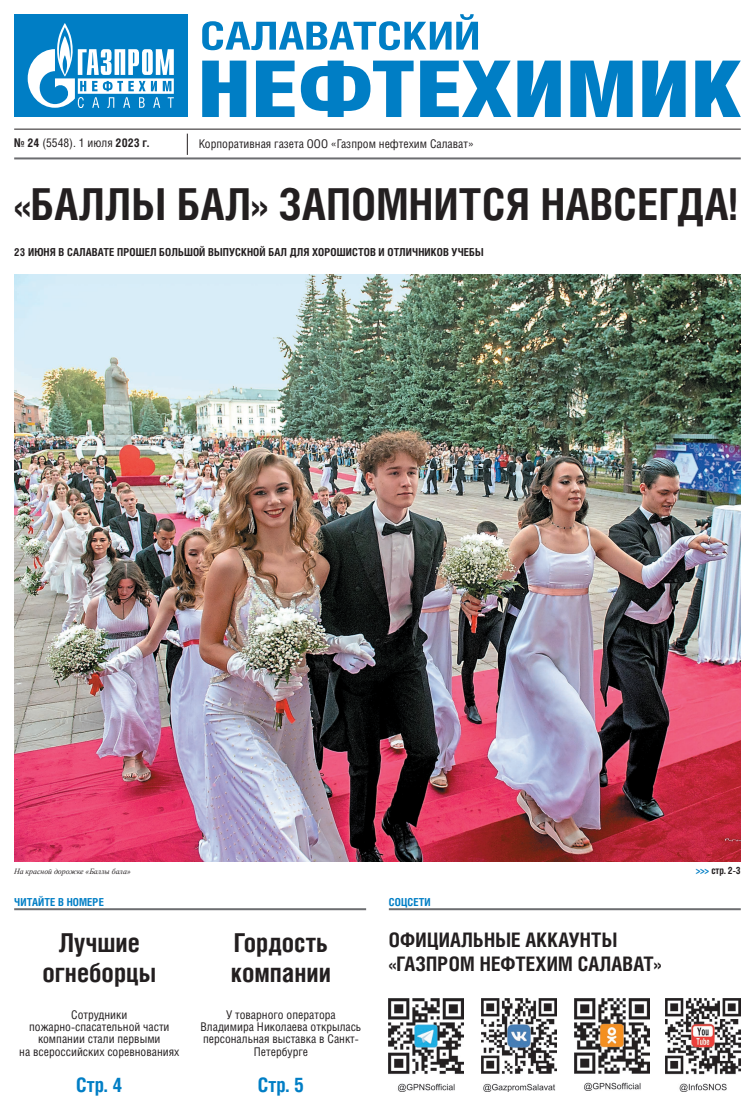
<style>
.page{position:relative;width:755px;height:1106px;background:#fff}
.page>*{position:absolute;margin:0;border:0;box-sizing:border-box;transform-origin:0 0}
.t1{font:700 44px "Helios Cond";letter-spacing:.01em;color:#231f20}
.t2{font:700 26px/30px "Helios Cond";color:#231f20;text-align:center}
.t3{font:700 20px/24.2px "Helios Cond";letter-spacing:.01em;color:#231f20}
.t4{font:700 20px "Helios Cond";color:#007ec5}
.t5{font:12px/12.1px "Helios Cond";color:#231f20;text-align:center}
.t6{font:700 11px "Helios Cond";letter-spacing:.01em;color:#231f20}
.t7{font:700 11px "Helios Cond";letter-spacing:.01em;color:#007ec5}
.t8{font:700 10px "Helios Cond";color:#231f20}
.t9{font:italic 8px "Times New Roman";letter-spacing:-.005em;color:#231f20}
.s1{font-weight:700}
.s2{color:#007ec5}
</style>
<div class="page">
<hr style="left:14px;top:129px;width:726px;height:1px;background:#231f20">
<svg style="left:187px;top:134px;width:1px;height:21px"></svg>
<div style="left:14px;top:14px;width:173px;height:103px;background:#007ec5"></div>
<svg style="left:28px;top:23px;width:146px;height:85px"></svg>
<svg style="left:202px;top:14px;width:275px;height:36px"></svg>
<svg style="left:202px;top:61px;width:44px;height:56px"></svg>
<svg style="left:256px;top:61px;width:38px;height:56px"></svg>
<svg style="left:300px;top:61px;width:113px;height:56px"></svg>
<svg style="left:420px;top:61px;width:91px;height:56px"></svg>
<svg style="left:517px;top:61px;width:43px;height:56px;background:#2892ce"></svg>
<svg style="left:570px;top:61px;width:62px;height:56px"></svg>
<svg style="left:642px;top:61px;width:43px;height:56px;background:#2791cd"></svg>
<svg style="left:695px;top:61px;width:45px;height:56px"></svg>
<hr style="left:14px;top:157px;width:726px;height:2px;background:#6c6d70">
<img style="left:481px;top:998px;width:75px;height:93px">
<img style="left:574px;top:998px;width:74px;height:92px">
<img style="left:388px;top:998px;width:75px;height:93px">
<img style="left:665px;top:998px;width:75px;height:93px">
<hr style="left:388px;top:908px;width:352px;height:2px;background:#6c6d70">
<hr style="left:14px;top:908px;width:352px;height:2px;background:#6c6d70">
<img style="left:14px;top:274px;width:726px;height:587px">
<p class="t5" style="left:14px;top:137px;width:136px"><span class="s1">№ 24</span> (5548). 1 июля <span class="s1">2023 г.</span></p>
<p class="t5" style="left:198px;top:137px;width:276px">Корпоративная газета ООО «Газпром нефтехим Салават»</p>
<h1 class="t1" style="left:14px;top:174px;width:724px">«БАЛЛЫ БАЛ» ЗАПОМНИТСЯ НАВСЕГДА!</h1>
<p class="t6" style="left:14px;top:245px;width:470px">23 ИЮНЯ В САЛАВАТЕ ПРОШЕЛ БОЛЬШОЙ ВЫПУСКНОЙ БАЛ ДЛЯ ХОРОШИСТОВ И ОТЛИЧНИКОВ УЧЕБЫ</p>
<p class="t9" style="left:14px;top:865px;width:118px">На красной дорожке «Баллы бала»</p>
<p class="t8" style="left:695px;top:863px;width:47px"><span class="s2">&gt;&gt;&gt;</span> стр. 2-3</p>
<p class="t7" style="left:14px;top:894px;width:91px">ЧИТАЙТЕ В НОМЕРЕ</p>
<p class="t7" style="left:388px;top:894px;width:43px">СОЦСЕТИ</p>
<h2 class="t2" style="left:42px;top:927px;width:115px">Лучшие огнеборцы</h2>
<p class="t5" style="left:19px;top:1008px;width:161px">Сотрудники пожарно-спасательной части компании стали первыми<br>на всероссийских соревнованиях</p>
<h3 class="t4" style="left:76px;top:1071px;width:48px">Стр. 4</h3>
<h3 class="t3" style="left:388px;top:927px;width:274px">ОФИЦИАЛЬНЫЕ АККАУНТЫ «ГАЗПРОМ НЕФТЕХИМ САЛАВАТ»</h3>
<h2 class="t2" style="left:231px;top:927px;width:101px;text-align:left">Гордость компании</h2>
<p class="t5" style="left:200px;top:1008px;width:162px">У товарного оператора<br>Владимира Николаева открылась персональная выставка в Санкт-<br>Петербурге</p>
<h3 class="t4" style="left:258px;top:1071px;width:48px">Стр. 5</h3>
</div>
